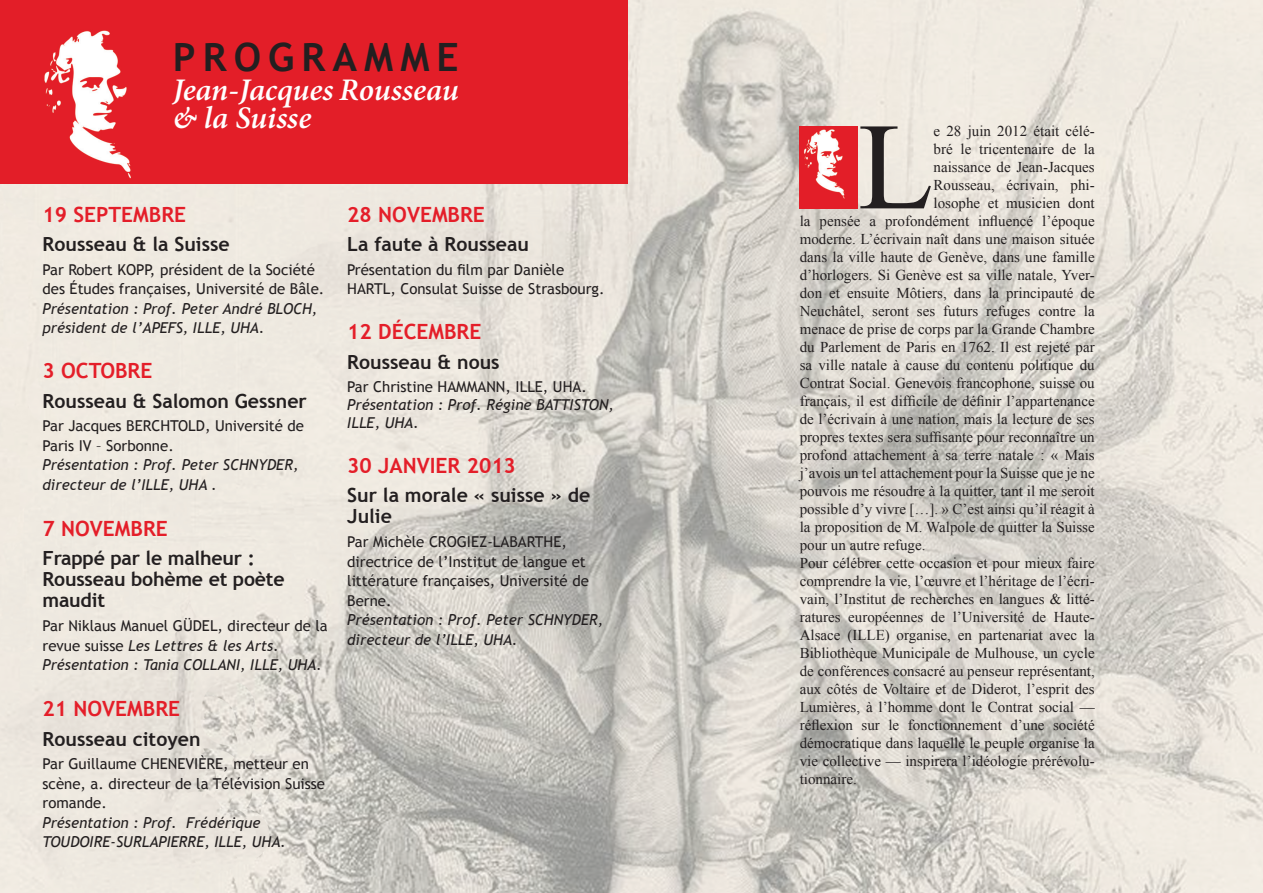
<style>
.page{position:relative;width:1263px;height:893px;background:#fff}
.page>*{position:absolute;margin:0;border:0;box-sizing:border-box;transform-origin:0 0}
.t1{font:123.75px "Times New Roman";color:#231f20}
.t2{font:700 39px "Trebuchet MS";color:#231f20}
.t3{font:italic 600 31.5px/28.5px "Minion Pro";letter-spacing:-.005em;color:#fff}
.t4{font:700 21px "Trebuchet MS";color:#e41e29}
.t5{font:700 19.5px/21px "Trebuchet MS";color:#231f20}
.t6{font:15px "Times New Roman";color:#231f20}
.t7{font:15px/19.5px "Trebuchet MS";color:#231f20}
.t8{font:italic 15px/19.5px "Trebuchet MS";color:#231f20}
.s1{font-style:normal}
</style>
<div class="page">
<img style="left:0;top:0;width:1263px;height:893px">
<img style="left:800px;top:127px;width:58px;height:82px">
<div style="left:0;top:0;width:627px;height:184px;background:#e31e28"></div>
<img style="left:44px;top:30px;width:87px;height:149px">
<h2 class="t2" style="left:173px;top:33px;width:192px">P ROGRAMME</h2>
<h3 class="t3" style="left:173px;top:75px;width:287px">Jean-Jacques Rousseau &amp; la Suisse</h3>
<h3 class="t4" style="left:43px;top:201px;width:45px">19 SEPTEM</h3>
<h3 class="t4" style="left:149px;top:201px;width:36px">BRE</h3>
<h3 class="t5" style="left:43px;top:234px;width:189px">Rousseau &amp; la Suisse</h3>
<p class="t7" style="left:43px;top:260px;width:283px">Par Robert KOPP, président de la Société des Études françaises, Université de Bâle.</p>
<p class="t8" style="left:43px;top:299px;width:276px">Présentation : Prof. Peter André BLOCH, président de l’APEFS, ILLE, UHA.</p>
<h3 class="t4" style="left:43px;top:357px;width:33px">3 OCTO</h3>
<h3 class="t4" style="left:115px;top:357px;width:36px">BRE</h3>
<h3 class="t5" style="left:43px;top:390px;width:266px">Rousseau &amp; Salomon Gessner</h3>
<p class="t7" style="left:43px;top:416px;width:263px">Par Jacques BERCHTOLD, Université de<br>Paris IV – Sorbonne.</p>
<p class="t8" style="left:43px;top:455px;width:258px">Présentation : Prof. Peter SCHNYDER, directeur de l’ILLE, UHA .</p>
<h3 class="t4" style="left:43px;top:515px;width:124px">7 NOVEMBRE</h3>
<h3 class="t5" style="left:43px;top:548px;width:244px">Frappé par le malheur :<br>Rousseau bohème et poète maudit</h3>
<p class="t8" style="left:43px;top:616px;width:287px"><span class="s1">Par Niklaus Manuel GÜDEL, directeur de la revue suisse</span> Les Lettres &amp; les Arts.<br>Présentation : Tania COLLANI, ILLE, UHA.</p>
<h3 class="t4" style="left:43px;top:695px;width:137px">21 NOVEMBRE</h3>
<h3 class="t5" style="left:43px;top:728px;width:159px">Rousseau citoyen</h3>
<p class="t7" style="left:43px;top:754px;width:284px">Par Guillaume CHENEVIÈRE, metteur en scène, a. directeur de la Télévision Suisse romande.</p>
<p class="t8" style="left:43px;top:813px;width:245px">Présentation : Prof. Frédérique<br>TOUDOIRE-SURLAPIERRE, ILLE, UHA.</p>
<h3 class="t4" style="left:347px;top:201px;width:137px">28 NOVEMBRE</h3>
<h3 class="t5" style="left:347px;top:234px;width:183px">La faute à Rousseau</h3>
<p class="t7" style="left:347px;top:260px;width:259px">Présentation du film par Danièle<br>HARTL, Consulat Suisse de Strasbourg.</p>
<h3 class="t4" style="left:347px;top:318px;width:71px">12 DÉCEM</h3>
<h3 class="t4" style="left:444px;top:318px;width:36px">BRE</h3>
<h3 class="t5" style="left:347px;top:351px;width:154px">Rousseau &amp; nous</h3>
<p class="t7" style="left:347px;top:377px;width:241px">Par Christine HAMMANN, ILLE, UHA.</p>
<p class="t8" style="left:347px;top:395px;width:207px">Présentation : Prof. Régine Battiston</p>
<p class="t8" style="left:609px;top:395px;width:7px">,</p>
<p class="t8" style="left:347px;top:413px;width:73px">ILLE, UHA.</p>
<h3 class="t4" style="left:347px;top:452px;width:170px">30 JANVIER 2013</h3>
<h3 class="t5" style="left:347px;top:485px;width:245px">Sur la morale « suisse » de<br>Julie</h3>
<p class="t7" style="left:347px;top:532px;width:243px">Par Michèle CROGIEZ-LABARTHE, directrice de l’Institut de langue et littérature françaises, Université de<br>Berne.</p>
<p class="t8" style="left:347px;top:610px;width:258px">Présentation : Prof. Peter SCHNYDER, directeur de l’ILLE, UHA.</p>
<h1 class="t1" style="left:858px;top:84px;width:77px">L</h1>
<p class="t6" style="left:933px;top:121px;width:163px">e 28 juin 2012 était célé-</p>
<p class="t6" style="left:933px;top:139px;width:163px">bré le tricentenaire de la</p>
<p class="t6" style="left:933px;top:157px;width:163px">naissance de Jean-Jacques</p>
<p class="t6" style="left:933px;top:175px;width:163px">Rousseau, écrivain, phi-</p>
<p class="t6" style="left:933px;top:193px;width:163px">losophe et musicien dont</p>
<p class="t6" style="left:800px;top:211px;width:297px">la pensée a profondément influencé l’époque</p>
<p class="t6" style="left:800px;top:229px;width:296px">moderne. L’écrivain naît dans une maison située</p>
<p class="t6" style="left:800px;top:247px;width:296px">dans la ville haute de Genève, dans une famille</p>
<p class="t6" style="left:800px;top:265px;width:296px">d’horlogers. Si Genève est sa ville natale, Yver-</p>
<p class="t6" style="left:800px;top:283px;width:296px">don et ensuite Môtiers, dans la principauté de</p>
<p class="t6" style="left:800px;top:301px;width:296px">Neuchâtel, seront ses futurs refuges contre la</p>
<p class="t6" style="left:800px;top:319px;width:297px">menace de prise de corps par la Grande Chambre</p>
<p class="t6" style="left:800px;top:337px;width:296px">du Parlement de Paris en 1762. Il est rejeté par</p>
<p class="t6" style="left:800px;top:355px;width:296px">sa ville natale à cause du contenu politique du</p>
<p class="t6" style="left:800px;top:373px;width:296px">Contrat Social. Genevois francophone, suisse ou</p>
<p class="t6" style="left:800px;top:391px;width:297px">français, il est difficile de définir l’appartenance</p>
<p class="t6" style="left:800px;top:409px;width:296px">de l’écrivain à une nation, mais la lecture de ses</p>
<p class="t6" style="left:800px;top:427px;width:296px">propres textes sera suffisante pour reconnaître un</p>
<p class="t6" style="left:800px;top:445px;width:296px">profond attachement à sa terre natale : « Mais</p>
<p class="t6" style="left:800px;top:463px;width:296px">j’avois un tel attachement pour la Suisse que je ne</p>
<p class="t6" style="left:800px;top:481px;width:296px">pouvois me résoudre à la quitter, tant il me seroit</p>
<p class="t6" style="left:800px;top:499px;width:296px">possible d’y vivre […]. » C’est ainsi qu’il réagit à</p>
<p class="t6" style="left:800px;top:517px;width:296px">la proposition de M. Walpole de quitter la Suisse</p>
<p class="t6" style="left:800px;top:535px;width:127px">pour un autre refuge.</p>
<p class="t6" style="left:800px;top:553px;width:296px">Pour célébrer cette occasion et pour mieux faire</p>
<p class="t6" style="left:800px;top:571px;width:296px">comprendre la vie, l’œuvre et l’héritage de l’écri-</p>
<p class="t6" style="left:800px;top:589px;width:296px">vain, l’Institut de recherches en langues &amp; litté-</p>
<p class="t6" style="left:800px;top:607px;width:296px">ratures européennes de l’Université de Haute-</p>
<p class="t6" style="left:800px;top:625px;width:296px">Alsace (ILLE) organise, en partenariat avec la</p>
<p class="t6" style="left:800px;top:643px;width:296px">Bibliothèque Municipale de Mulhouse, un cycle</p>
<p class="t6" style="left:800px;top:661px;width:297px">de conférences consacré au penseur représentant,</p>
<p class="t6" style="left:800px;top:679px;width:296px">aux côtés de Voltaire et de Diderot, l’esprit des</p>
<p class="t6" style="left:800px;top:697px;width:296px">Lumières, à l’homme dont le Contrat social —</p>
<p class="t6" style="left:800px;top:715px;width:296px">réflexion sur le fonctionnement d’une société</p>
<p class="t6" style="left:800px;top:733px;width:296px">démocratique dans laquelle le peuple organise la</p>
<p class="t6" style="left:800px;top:751px;width:296px">vie collective — inspirera l’idéologie prérévolu-</p>
<p class="t6" style="left:800px;top:769px;width:59px">tionnaire.</p>
</div>
